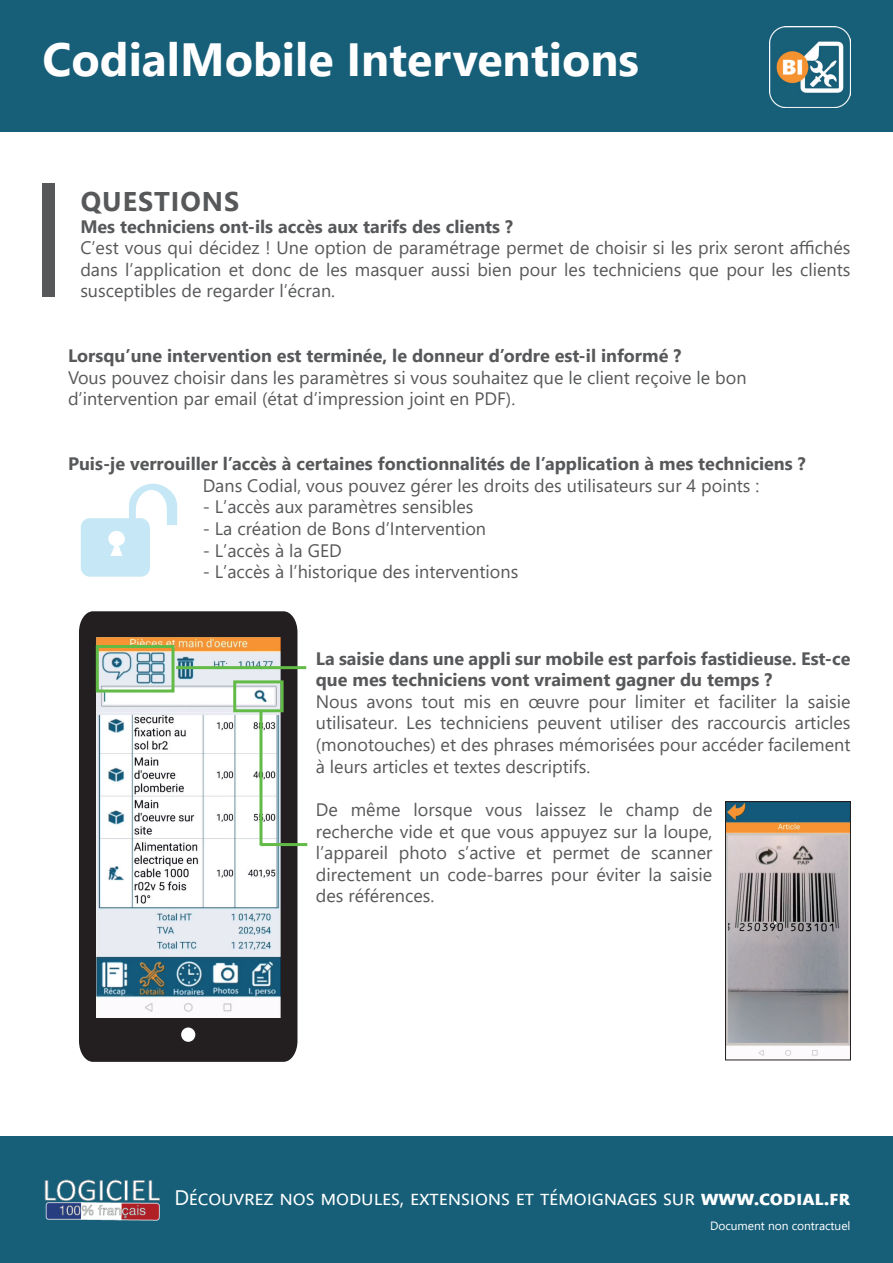
<style>
.page{position:relative;width:893px;height:1263px;background:#fff}
.page>*{position:absolute;margin:0;border:0;box-sizing:border-box;transform-origin:0 0}
.t1{font:700 46.5px "Segoe UI";color:#fff}
.t2{font:700 27px "Segoe UI";letter-spacing:.035em;color:#57585a}
.t3{font:21px "Segoe UI";letter-spacing:-.005em;color:#fff}
.t4{font:18px/21.6px "Segoe UI";color:#57585a;text-align:justify}
.t5{font:700 18px/21.6px "Segoe UI";color:#57585a}
.t6{font:12px "Segoe UI";letter-spacing:-.005em;color:#fff}
.s1{font-weight:700}
</style>
<div class="page">
<div style="left:0;top:0;width:893px;height:132px;background:#175e78"></div>
<img style="left:770px;top:27px;width:80px;height:80px">
<svg style="left:81px;top:484px;width:96px;height:93px"></svg>
<div style="left:0;top:1136px;width:893px;height:127px;background:#175e78"></div>
<div style="left:43px;top:183px;width:12px;height:114px;background:#57585a"></div>
<div style="left:79px;top:611px;width:218px;height:451px;background:#231f20"></div>
<img style="left:96px;top:638px;width:184px;height:379px">
<div style="left:96px;top:645px;width:79px;height:47px;border:3px solid #62bb46"></div>
<div style="left:233px;top:680px;width:51px;height:32px;border:3px solid #62bb46"></div>
<hr style="left:176px;top:666px;width:130px;height:3px;background:#62bb46">
<hr style="left:261px;top:843px;width:46px;height:3px;background:#62bb46">
<hr style="left:259px;top:711px;width:3px;height:134px;background:#62bb46">
<img style="left:727px;top:803px;width:122px;height:253px">
<div style="left:725px;top:801px;width:126px;height:259px;border:1px solid #231f20"></div>
<img style="left:44px;top:1179px;width:115px;height:41px">
<h1 class="t1" style="left:43px;top:16px;width:598px">CodialMobile Interventions</h1>
<h2 class="t2" style="left:81px;top:176px;width:160px">QUESTIONS</h2>
<p class="t5" style="left:80px;top:214px;width:434px">Mes techniciens ont-ils accès aux tarifs des clients ?</p>
<p class="t4" style="left:80px;top:235px;width:772px">C’est vous qui décidez ! Une option de paramétrage permet de choisir si les prix seront affichés dans l’application et donc de les masquer aussi bien pour les techniciens que pour les clients susceptibles de regarder l’écran.</p>
<p class="t5" style="left:68px;top:344px;width:615px">Lorsqu’une intervention est terminée, le donneur d’ordre est-il informé ?</p>
<p class="t4" style="left:68px;top:365px;width:680px">Vous pouvez choisir dans les paramètres si vous souhaitez que le client reçoive le bon d’intervention par email (état d’impression joint en PDF).</p>
<p class="t5" style="left:68px;top:452px;width:739px">Puis-je verrouiller l’accès à certaines fonctionnalités de l’application à mes techniciens ?</p>
<p class="t4" style="left:203px;top:473px;width:558px">Dans Codial, vous pouvez gérer les droits des utilisateurs sur 4 points :</p>
<p class="t4" style="left:203px;top:495px;width:272px">- L’accès aux paramètres sensibles</p>
<p class="t4" style="left:203px;top:516px;width:285px">- La création de Bons d’Intervention</p>
<p class="t4" style="left:203px;top:538px;width:141px">- L’accès à la GED</p>
<p class="t4" style="left:203px;top:559px;width:317px">- L’accès à l’historique des interventions</p>
<p class="t5" style="left:316px;top:646px;width:536px">La saisie dans une appli sur mobile est parfois fastidieuse. Est-ce que mes techniciens vont vraiment gagner du temps ?</p>
<p class="t4" style="left:316px;top:689px;width:536px">Nous avons tout mis en œuvre pour limiter et faciliter la saisie utilisateur. Les techniciens peuvent utiliser des raccourcis articles (monotouches) et des phrases mémorisées pour accéder facilement à leurs articles et textes descriptifs.</p>
<p class="t4" style="left:316px;top:797px;width:398px">De même lorsque vous laissez le champ de recherche vide et que vous appuyez sur la loupe, l’appareil photo s’active et permet de scanner directement un code-barres pour éviter la saisie des références.</p>
<p class="t3" style="left:174px;top:1177px;width:674px">Découvrez nos modules, extensions et témoignages sur <span class="s1">www.codial.fr</span></p>
<p class="t6" style="left:710px;top:1214px;width:142px">Document non contractuel</p>
</div>
